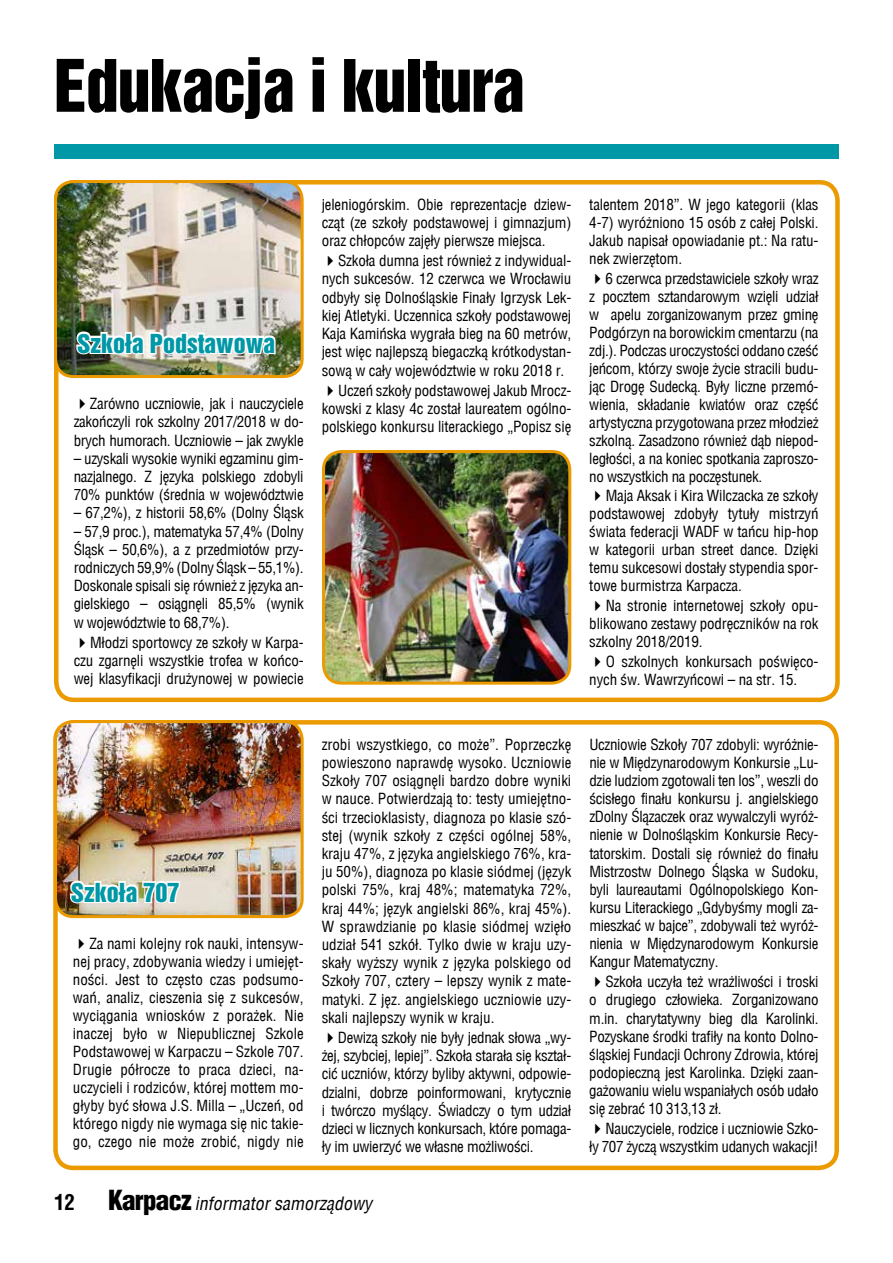
<style>
.page{position:relative;width:893px;height:1263px;background:#fff}
.page>*{position:absolute;margin:0;border:0;box-sizing:border-box;transform-origin:0 0}
.t1{font:66px "Switzerland Inserat";letter-spacing:-.02em;color:#000}
.t2{font:24px "Switzerland Inserat";color:#0097a7}
.t3{font:italic 18px "Switzerland Condensed";color:#000}
.t4{font:15px/18.1px "Switzerland Condensed";letter-spacing:-.01em;color:#000;text-align:justify}
.s1{font-weight:700;font-style:normal;font-size:21px}
.s2{font-family:"Switzerland Cond";font-weight:900;font-style:normal;font-size:27px}
</style>
<div class="page">
<div style="left:54px;top:144px;width:785px;height:15px;background:#0097a7"></div>
<div style="left:54px;top:180px;width:786px;height:522px;border:4px solid #eb9a00;border-radius:18px"></div>
<img style="left:56px;top:182px;width:246px;height:194px">
<div style="left:54px;top:180px;width:250px;height:198px;border:3px solid #eb9a00;border-radius:18px"></div>
<img style="left:74px;top:316px;width:203px;height:61px">
<div style="left:53px;top:720px;width:786px;height:450px;border:4px solid #eb9a00;border-radius:18px"></div>
<img style="left:56px;top:722px;width:246px;height:194px">
<div style="left:54px;top:720px;width:250px;height:198px;border:3px solid #eb9a00;border-radius:18px"></div>
<svg style="left:68px;top:878px;width:114px;height:28px"></svg>
<img style="left:324px;top:452px;width:246px;height:229px">
<div style="left:322px;top:450px;width:249px;height:235px;border:3px solid #eb9a00;border-radius:18px"></div>
<h1 class="t1" style="left:54px;top:44px;width:472px">Edukacja i kultura</h1>
<h2 class="t2" style="left:77px;top:328px;width:199px">Szkoła Podstawowa</h2>
<p class="t4" style="left:74px;top:395px;width:231px">✔Zarówno uczniowie, jak i nauczyciele zakończyli rok szkolny 2017/2018 w do&shy;brych humorach. Uczniowie – jak zwykle</p>
<p class="t4" style="left:74px;top:449px;width:231px">– uzyskali wysokie wyniki egzaminu gim&shy;nazjalnego. Z języka polskiego zdobyli 70% punktów (średnia w województwie</p>
<p class="t4" style="left:74px;top:504px;width:231px">– 67,2%), z historii 58,6% (Dolny Śląsk</p>
<p class="t4" style="left:74px;top:522px;width:231px">– 57,9 proc.), matematyka 57,4% (Dolny Śląsk – 50,6%), a z przedmiotów przy&shy;rodniczych 59,9% (Dolny Śląsk – 55,1%).<br>Doskonale spisali się również z języka an&shy;gielskiego – osiągnęli 85,5% (wynik w województwie to 68,7%).</p>
<p class="t4" style="left:74px;top:633px;width:231px">✔Młodzi sportowcy ze szkoły w Karpa&shy;czu zgarnęli wszystkie trofea w końco&shy;wej klasyfikacji drużynowej w powiecie</p>
<p class="t4" style="left:322px;top:195px;width:251px">jeleniogórskim. Obie reprezentacje dziew&shy;cząt (ze szkoły podstawowej i gimnazjum) oraz chłopców zajęły pierwsze miejsca.</p>
<p class="t4" style="left:322px;top:252px;width:251px">✔Szkoła dumna jest również z indywidual&shy;nych sukcesów. 12 czerwca we Wrocławiu odbyły się Dolnośląskie Finały Igrzysk Lek&shy;kiej Atletyki. Uczennica szkoły podstawowej Kaja Kamińska wygrała bieg na 60 metrów, jest więc najlepszą biegaczką krótkodystan&shy;sową w cały województwie w roku 2018 r.</p>
<p class="t4" style="left:322px;top:381px;width:251px">✔Uczeń szkoły podstawowej Jakub Mrocz&shy;kowski z klasy 4c został laureatem ogólno&shy;polskiego konkursu literackiego „Popisz się</p>
<p class="t4" style="left:589px;top:195px;width:231px">talentem 2018”. W jego kategorii (klas 4-7) wyróżniono 15 osób z całej Polski.<br>Jakub napisał opowiadanie pt.: Na ratu&shy;nek zwierzętom.</p>
<p class="t4" style="left:589px;top:269px;width:231px">✔6 czerwca przedstawiciele szkoły wraz z pocztem sztandarowym wzięli udział w apelu zorganizowanym przez gminę Podgórzyn na borowickim cmentarzu (na zdj.). Podczas uroczystości oddano cześć jeńcom, którzy swoje życie stracili budu&shy;jąc Drogę Sudecką. Były liczne przemó&shy;wienia, składanie kwiatów oraz część artystyczna przygotowana przez młodzież szkolną. Zasadzono również dąb niepod&shy;ległości, a na koniec spotkania zaproszo&shy;no wszystkich na poczęstunek.</p>
<p class="t4" style="left:589px;top:487px;width:231px">✔Maja Aksak i Kira Wilczacka ze szkoły podstawowej zdobyły tytuły mistrzyń świata federacji WADF w tańcu hip-hop w kategorii urban street dance. Dzięki temu sukcesowi dostały stypendia spor&shy;towe burmistrza Karpacza.</p>
<p class="t4" style="left:589px;top:597px;width:231px">✔Na stronie internetowej szkoły opu&shy;blikowano zestawy podręczników na rok szkolny 2018/2019.</p>
<p class="t4" style="left:589px;top:653px;width:231px">✔O szkolnych konkursach poświęco&shy;nych św. Wawrzyńcowi – na str. 15.</p>
<h2 class="t2" style="left:71px;top:877px;width:110px">Szkoła 707</h2>
<p class="t4" style="left:73px;top:935px;width:232px">✔Za nami kolejny rok nauki, intensyw&shy;nej pracy, zdobywania wiedzy i umiejęt&shy;ności. Jest to często czas podsumo&shy;wań, analiz, cieszenia się z sukcesów, wyciągania wniosków z porażek. Nie inaczej było w Niepublicznej Szkole Podstawowej w Karpaczu – Szkole 707.<br>Drugie półrocze to praca dzieci, na&shy;uczycieli i rodziców, której mottem mo&shy;głyby być słowa J.S. Milla – „Uczeń, od którego nigdy nie wymaga się nic takie&shy;go, czego nie może zrobić, nigdy nie</p>
<p class="t4" style="left:322px;top:735px;width:251px">zrobi wszystkiego, co może”. Poprzeczkę powieszono naprawdę wysoko. Uczniowie Szkoły 707 osiągnęli bardzo dobre wyniki w nauce. Potwierdzają to: testy umiejętno&shy;ści trzecioklasisty, diagnoza po klasie szó&shy;stej (wynik szkoły z części ogólnej 58%, kraju 47%, z języka angielskiego 76%, kra&shy;ju 50%), diagnoza po klasie siódmej (język polski 75%, kraj 48%; matematyka 72%, kraj 44%; język angielski 86%, kraj 45%).<br>W sprawdzianie po klasie siódmej wzięło udział 541 szkół. Tylko dwie w kraju uzy&shy;skały wyższy wynik z języka polskiego od Szkoły 707, cztery – lepszy wynik z mate&shy;matyki. Z jęz. angielskiego uczniowie uzy&shy;skali najlepszy wynik w kraju.</p>
<p class="t4" style="left:322px;top:1028px;width:251px">✔Dewizą szkoły nie były jednak słowa „wy&shy;żej, szybciej, lepiej”. Szkoła starała się kształ&shy;cić uczniów, którzy byliby aktywni, odpowie&shy;dzialni, dobrze poinformowani, krytycznie i twórczo myślący. Świadczy o tym udział dzieci w licznych konkursach, które pomaga&shy;ły im uwierzyć we własne możliwości.</p>
<p class="t3" style="left:54px;top:1193px;width:320px"><span class="s1">12</span> <span class="s2">Karpacz</span> informator samorządowy</p>
<p class="t4" style="left:589px;top:735px;width:231px">Uczniowie Szkoły 707 zdobyli: wyróżnie&shy;nie w Międzynarodowym Konkursie „Lu&shy;dzie ludziom zgotowali ten los”, weszli do ścisłego finału konkursu j. angielskiego zDolny Ślązaczek oraz wywalczyli wyróż&shy;nienie w Dolnośląskim Konkursie Recy&shy;tatorskim. Dostali się również do finału Mistrzostw Dolnego Śląska w Sudoku, byli laureautami Ogólnopolskiego Kon&shy;kursu Literackiego „Gdybyśmy mogli za&shy;mieszkać w bajce”, zdobywali też wyróż&shy;nienia w Międzynarodowym Konkursie Kangur Matematyczny.</p>
<p class="t4" style="left:589px;top:973px;width:231px">✔Szkoła uczyła też wrażliwości i troski o drugiego człowieka. Zorganizowano m.in. charytatywny bieg dla Karolinki.<br>Pozyskane środki trafiły na konto Dolno&shy;śląskiej Fundacji Ochrony Zdrowia, której podopieczną jest Karolinka. Dzięki zaan&shy;gażowaniu wielu wspaniałych osób udało się zebrać 10 313,13 zł.</p>
<p class="t4" style="left:589px;top:1119px;width:231px">✔Nauczyciele, rodzice i uczniowie Szko&shy;ły 707 życzą wszystkim udanych wakacji!</p>
</div>
